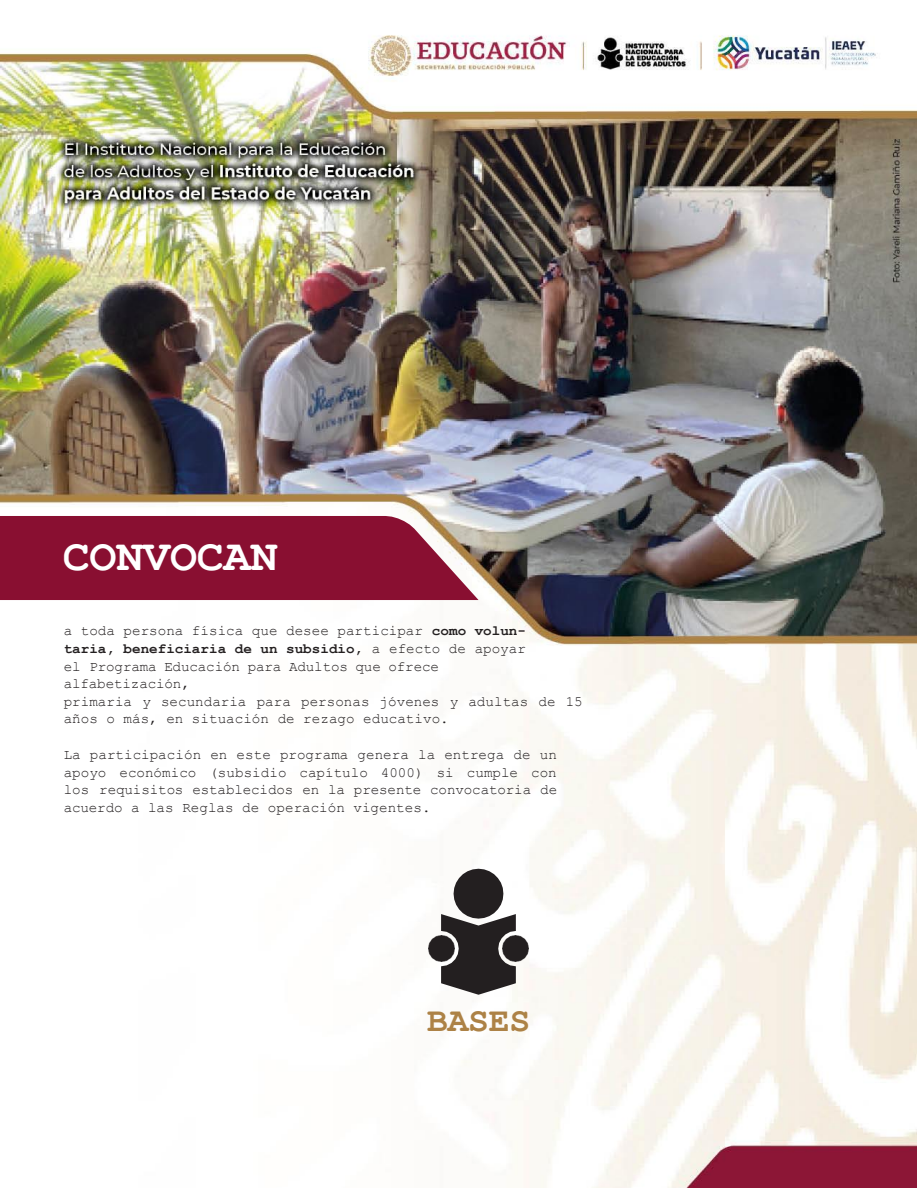
<style>
.page{position:relative;width:919px;height:1189px;background:#fff}
.page>*{position:absolute;margin:0;border:0;box-sizing:border-box;transform-origin:0 0}
.t1{font:700 45px "Courier New";letter-spacing:-.005em;color:#fff}
.t2{font:700 34.5px "Courier New";letter-spacing:-.005em;color:#ad8246}
.t3{font:14.25px/17.7px "Courier New";letter-spacing:-.005em;color:#231f20}
.s1{font-weight:700}
</style>
<div class="page">
<img style="left:0;top:35px;width:916px;height:1152px">
<img style="left:428px;top:935px;width:13px;height:26px">
<img style="left:515px;top:935px;width:13px;height:26px">
<svg style="left:441px;top:868px;width:74px;height:126px"></svg>
<svg style="left:0;top:516px;width:478px;height:84px"></svg>
<h1 class="t1" style="left:63px;top:532px;width:216px">CONVOCAN</h1>
<p class="t3" style="left:64px;top:621px;width:520px">a toda persona física que desee participar <span class="s1">como volun-<br>taria, beneficiaria de un subsidio,</span> a efecto de apoyar<br>el Programa Educación para Adultos que ofrece<br>alfabetización,<br>primaria y secundaria para personas jóvenes y adultas de 15 años o más, en situación de rezago educativo.</p>
<p class="t3" style="left:64px;top:745px;width:495px;text-align:justify">La participación en este programa genera la entrega de un apoyo económico (subsidio capítulo 4000) si cumple con los requisitos establecidos en la presente convocatoria de acuerdo a las Reglas de operación vigentes.</p>
<h2 class="t2" style="left:427px;top:1001px;width:104px">BASES</h2>
</div>
